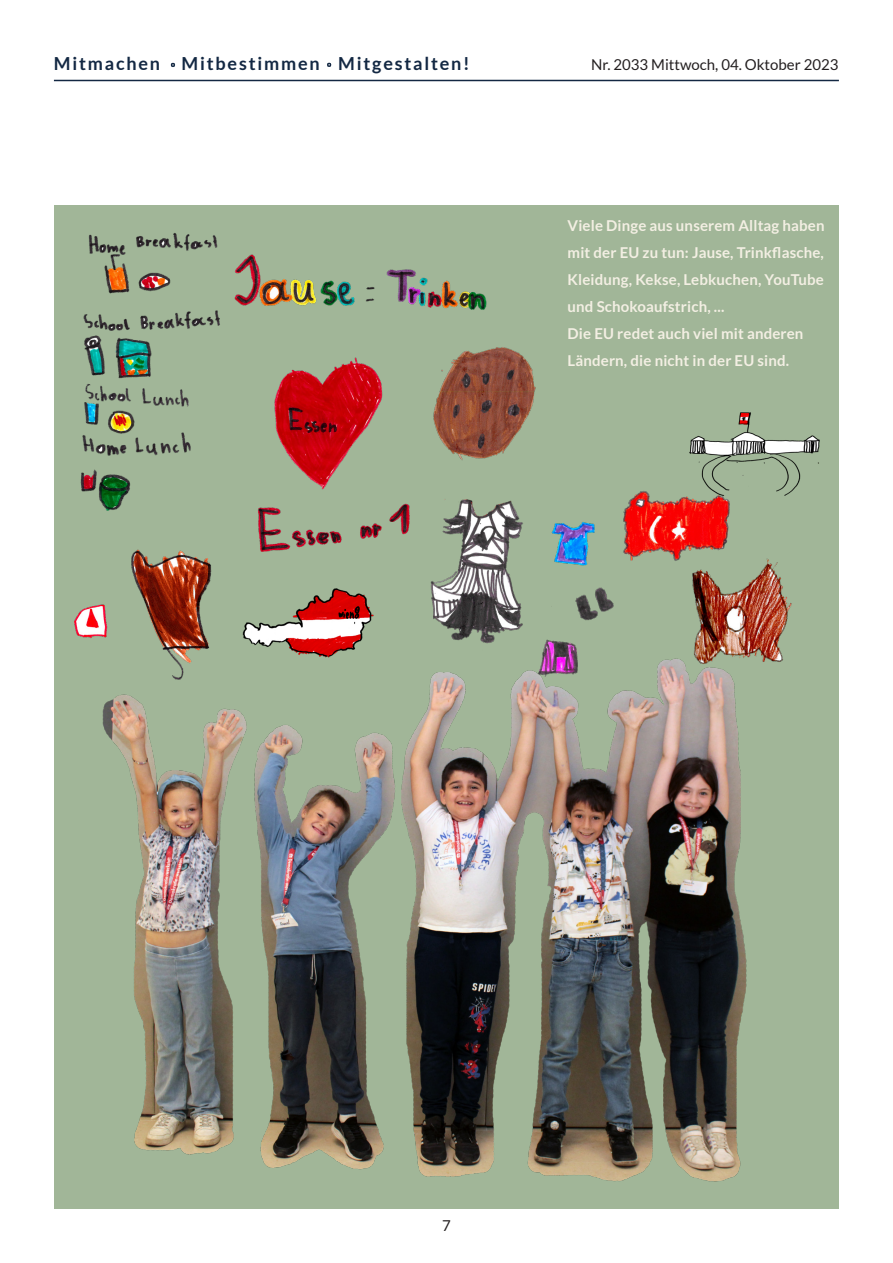
<style>
.page{position:relative;width:893px;height:1263px;background:#fff}
.page>*{position:absolute;margin:0;border:0;box-sizing:border-box;transform-origin:0 0}
.t1{font:700 18px "Lato";letter-spacing:.1em;color:#132843}
.t2{font:700 15px/27px "Lato";letter-spacing:.01em;color:#f3efe3}
.t3{font:15px "Lato";color:#231f20}
</style>
<div class="page">
<svg style="left:171px;top:63px;width:4px;height:4px"></svg>
<hr style="left:54px;top:80px;width:785px;height:1px;background:#132843">
<svg style="left:327px;top:63px;width:4px;height:4px"></svg>
<div style="left:54px;top:206px;width:785px;height:1003px;background:#a1b698"></div>
<img style="left:692px;top:558px;width:100px;height:104px">
<img style="left:74px;top:591px;width:135px;height:61px">
<img style="left:431px;top:522px;width:183px;height:130px">
<img style="left:80px;top:233px;width:503px;height:358px">
<img style="left:102px;top:652px;width:676px;height:530px">
<img style="left:227px;top:578px;width:164px;height:89px">
<img style="left:606px;top:491px;width:143px;height:75px">
<img style="left:662px;top:412px;width:158px;height:112px">
<p class="t1" style="left:54px;top:53px;width:417px">Mitmachen Mitbestimmen Mitgestalten!</p>
<p class="t3" style="left:591px;top:56px;width:249px">Nr. 2033 Mittwoch, 04. Oktober 2023</p>
<p class="t2" style="left:568px;top:211px;width:258px">Viele Dinge aus unserem Alltag haben mit der EU zu tun: Jause, Trinkflasche, Kleidung, Kekse, Lebkuchen, YouTube und Schokoaufstrich, ...<br>Die EU redet auch viel mit anderen Ländern, die nicht in der EU sind.</p>
<p class="t3" style="left:442px;top:1217px;width:10px">7</p>
</div>
